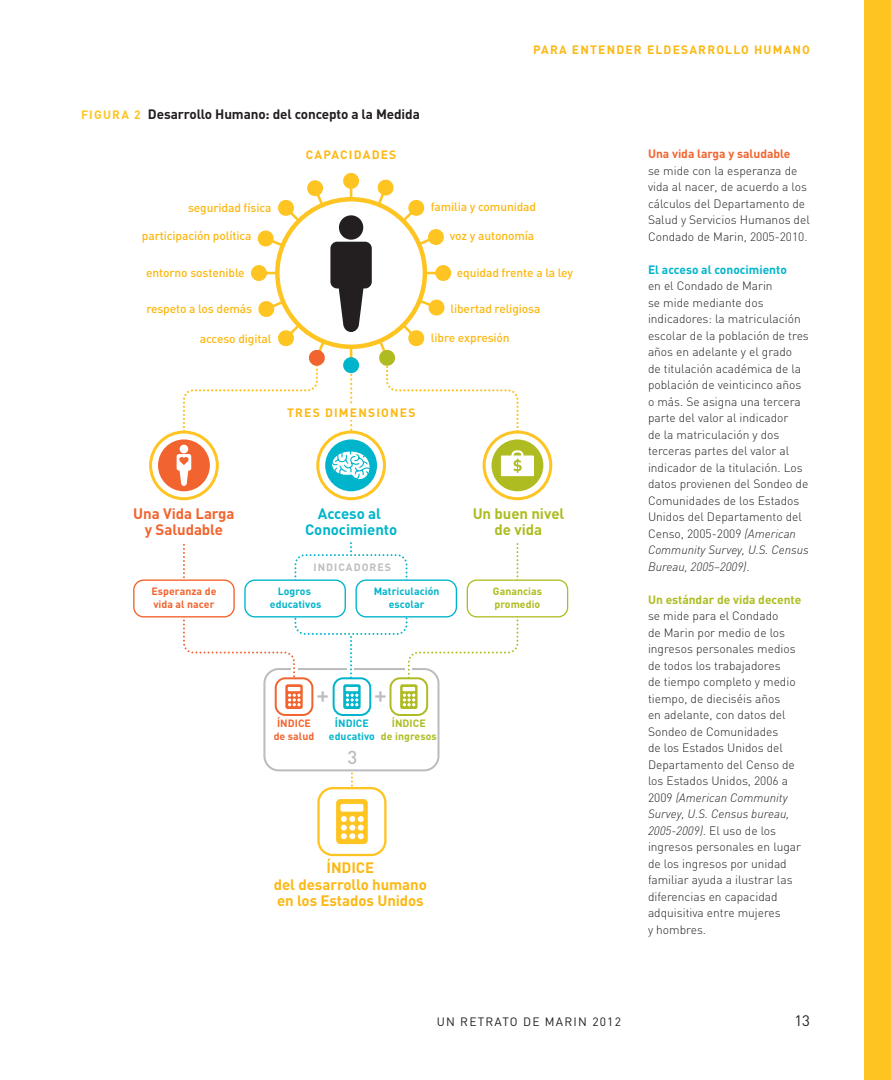
<style>
.page{position:relative;width:891px;height:1080px;background:#fff}
.page>*{position:absolute;margin:0;border:0;box-sizing:border-box;transform-origin:0 0}
.t1{font:500 23.85px "DIN";color:#bcbdc0}
.t2{font:500 18.6px "DIN";color:#bcbdc0}
.t3{font:700 15px/16.5px "DIN";letter-spacing:-.005em;color:#fcb814;text-align:center}
.t4{font:700 15px/16.5px "DIN";letter-spacing:-.005em;color:#f2642f;text-align:center}
.t5{font:700 15px/16.5px "DIN";letter-spacing:-.005em;color:#00b5cb;text-align:center}
.t6{font:700 15px/16.5px "DIN";letter-spacing:-.005em;color:#aebc21;text-align:center}
.t7{font:15px "DIN";color:#231f20}
.FigureTitle_10_13_5{font:700 13.5px "DIN";letter-spacing:-.01em;color:#231f20}
.SidebarText_8_11{font:300 12px/16.5px "DIN";color:#231f20}
.t8{font:500 12px "DIN";letter-spacing:-.01em;color:#fcb814}
.t9{font:700 12px "DIN";letter-spacing:.1em;color:#fcb814}
.SidebarText_8_11-2{font:700 12px "DIN";color:#f2642f}
.SidebarText_8_11-3{font:700 12px "DIN";color:#00b5cb}
.t10{font:12px "DIN";letter-spacing:.1em;color:#231f20}
.t11{font:700 10.5px/13.2px "DIN";letter-spacing:.005em;color:#00b5cb;text-align:center}
.t12{font:700 10.5px/13.2px "DIN";letter-spacing:.005em;color:#f2642f;text-align:center}
.t13{font:700 10.5px/13.2px "DIN";letter-spacing:.005em;color:#aebc21;text-align:center}
.t14{font:700 10.5px "DIN";letter-spacing:.1em;color:#bcbdc0}
.s1{font-size:12px;color:#fec422}
.s2{font-style:italic}
.s3{font-weight:700;color:#aebc21}
</style>
<div class="page">
<div style="left:864px;top:0;width:27px;height:1080px;background:#fec422"></div>
<svg style="left:484px;top:432px;width:67px;height:67px"></svg>
<div style="left:483px;top:431px;width:69px;height:69px;border:3px solid #fec422;border-radius:50%"></div>
<div style="left:492px;top:439px;width:51px;height:52px;background:#aebc21;border-radius:50%"></div>
<div style="left:501px;top:456px;width:33px;height:20px;background:#fff"></div>
<div style="left:511px;top:450px;width:12px;height:10px;border:2px solid #fff;border-radius:4px"></div>
<svg style="left:318px;top:432px;width:66px;height:67px"></svg>
<div style="left:325px;top:439px;width:52px;height:52px;background:#00b5cb;border-radius:50%"></div>
<svg style="left:151px;top:432px;width:66px;height:67px"></svg>
<div style="left:149px;top:431px;width:70px;height:69px;border:3px solid #fec422;border-radius:50%"></div>
<div style="left:158px;top:439px;width:52px;height:52px;background:#f2642f;border-radius:50%"></div>
<svg style="left:351px;top:771px;width:2px;height:16px"></svg>
<div style="left:263px;top:668px;width:177px;height:103px;border:2px solid #bcbdc0;border-radius:14px"></div>
<div style="left:317px;top:787px;width:70px;height:69px;border:2px solid #fec422;border-radius:14px"></div>
<div style="left:336px;top:799px;width:32px;height:45px;background:#fec422;border-radius:4px"></div>
<div style="left:340px;top:804px;width:23px;height:8px;background:#fff;border-radius:2px"></div>
<svg style="left:341px;top:816px;width:23px;height:23px"></svg>
<div style="left:275px;top:677px;width:38px;height:39px;border:2px solid #f2642f;border-radius:10px"></div>
<svg style="left:285px;top:684px;width:18px;height:25px"></svg>
<div style="left:333px;top:677px;width:38px;height:39px;border:2px solid #00b5cb;border-radius:10px"></div>
<svg style="left:343px;top:684px;width:18px;height:25px"></svg>
<div style="left:390px;top:677px;width:38px;height:39px;border:2px solid #aebc21;border-radius:10px"></div>
<svg style="left:400px;top:684px;width:18px;height:25px"></svg>
<div style="left:133px;top:579px;width:102px;height:39px;border:1px solid #f2642f;border-radius:10px"></div>
<div style="left:467px;top:580px;width:101px;height:37px;border:1px solid #aebc21;border-radius:9px"></div>
<svg style="left:182px;top:542px;width:337px;height:164px"></svg>
<div style="left:356px;top:580px;width:100px;height:37px;background:#fff;border-radius:10px"></div>
<div style="left:355px;top:579px;width:102px;height:39px;border:1px solid #00b5cb;border-radius:10px"></div>
<div style="left:245px;top:580px;width:100px;height:37px;background:#fff;border-radius:10px"></div>
<div style="left:244px;top:579px;width:102px;height:39px;border:1px solid #00b5cb;border-radius:10px"></div>
<div style="left:344px;top:174px;width:14px;height:14px;background:#fec422;border-radius:50%"></div>
<div style="left:343px;top:173px;width:16px;height:16px;border:2px solid #fec422;border-radius:50%"></div>
<svg style="left:177px;top:178px;width:345px;height:308px"></svg>
<p class="t9" style="left:533px;top:42px;width:278px">PARA ENTENDER ELDESARROLLO HUMANO</p>
<p class="FigureTitle_10_13_5" style="left:81px;top:106px;width:340px"><span class="s1">FIGURA 2</span> Desarrollo Humano: del concepto a la Medida</p>
<p class="t9" style="left:306px;top:147px;width:92px">CAPACIDADES</p>
<p class="t8" style="left:188px;top:200px;width:85px">seguridad física</p>
<p class="t8" style="left:431px;top:199px;width:107px">familia y comunidad</p>
<p class="t8" style="left:142px;top:228px;width:111px">participación política</p>
<p class="t8" style="left:450px;top:228px;width:86px">voz y autonomía</p>
<p class="t8" style="left:146px;top:265px;width:100px">entorno sostenible</p>
<p class="t8" style="left:457px;top:265px;width:118px">equidad frente a la ley</p>
<p class="t8" style="left:146px;top:301px;width:107px">respeto a los demás</p>
<p class="t8" style="left:200px;top:331px;width:73px">acceso digital</p>
<p class="t8" style="left:431px;top:330px;width:80px">libre expresión</p>
<p class="t8" style="left:450px;top:301px;width:91px">libertad religiosa</p>
<p class="t4" style="left:133px;top:505px;width:103px">Una Vida Larga y Saludable</p>
<p class="t9" style="left:287px;top:405px;width:130px">TRES DIMENSIONES</p>
<p class="t5" style="left:305px;top:505px;width:94px">Acceso al<br>Conocimiento</p>
<p class="t14" style="left:313px;top:560px;width:79px">INDICADORES</p>
<p class="t6" style="left:473px;top:505px;width:93px">Un buen nivel de vida</p>
<p class="t11" style="left:374px;top:584px;width:67px">Matriculación escolar</p>
<p class="t12" style="left:152px;top:584px;width:66px;text-align:left">Esperanza de vida al nacer</p>
<p class="t13" style="left:493px;top:584px;width:51px;text-align:left">Ganancias promedio</p>
<p class="t11" style="left:270px;top:584px;width:53px">Logros educativos</p>
<p class="t1" style="left:316px;top:679px;width:14px">+</p>
<p class="t1" style="left:374px;top:679px;width:14px">+</p>
<p class="t11" style="left:329px;top:716px;width:48px">ÍNDICE educativo</p>
<p class="t13" style="left:381px;top:716px;width:57px">ÍNDICE<br>de ingresos</p>
<p class="t12" style="left:274px;top:716px;width:42px">ÍNDICE de salud</p>
<p class="t2" style="left:348px;top:745px;width:11px">3</p>
<p class="t3" style="left:274px;top:859px;width:155px">ÍNDICE<br>del desarrollo humano en los Estados Unidos</p>
<p class="SidebarText_8_11-2" style="left:648px;top:146px;width:144px">Una vida larga y saludable</p>
<p class="SidebarText_8_11" style="left:648px;top:162px;width:163px">se mide con la esperanza de vida al nacer, de acuerdo a los cálculos del Departamento de<br>Salud y Servicios Humanos del<br>Condado de Marin, 2005-2010.</p>
<p class="SidebarText_8_11-3" style="left:648px;top:262px;width:140px">El acceso al conocimiento</p>
<p class="SidebarText_8_11" style="left:648px;top:278px;width:162px">en el Condado de Marin<br>se mide mediante dos indicadores: la matriculación escolar de la población de tres años en adelante y el grado<br>de titulación académica de la población de veinticinco años o más. Se asigna una tercera parte del valor al indicador<br>de la matriculación y dos terceras partes del valor al indicador de la titulación. Los datos provienen del Sondeo de<br>Comunidades de los Estados<br>Unidos del Departamento del<br>Censo, 2005-2009 <span class="s2">(American<br>Community Survey, U.S. Census<br>Bureau, 2005–2009)</span>.</p>
<p class="SidebarText_8_11" style="left:648px;top:591px;width:155px"><span class="s3">Un estándar de vida decente </span>se mide para el Condado<br>de Marin por medio de los ingresos personales medios de todos los trabajadores<br>de tiempo completo y medio tiempo, de dieciséis años<br>en adelante, con datos del<br>Sondeo de Comunidades<br>de los Estados Unidos del<br>Departamento del Censo de los Estados Unidos, 2006 a<br>2009 <span class="s2">(American Community<br>Survey, U.S. Census bureau,<br>2005-2009)</span>. El uso de los ingresos personales en lugar de los ingresos por unidad familiar ayuda a ilustrar las diferencias en capacidad adquisitiva entre mujeres<br>y hombres.</p>
<p class="t10" style="left:437px;top:1014px;width:186px">UN RETRATO DE MARIN 2012</p>
<p class="t7" style="left:794px;top:1011px;width:17px">13</p>
</div>
